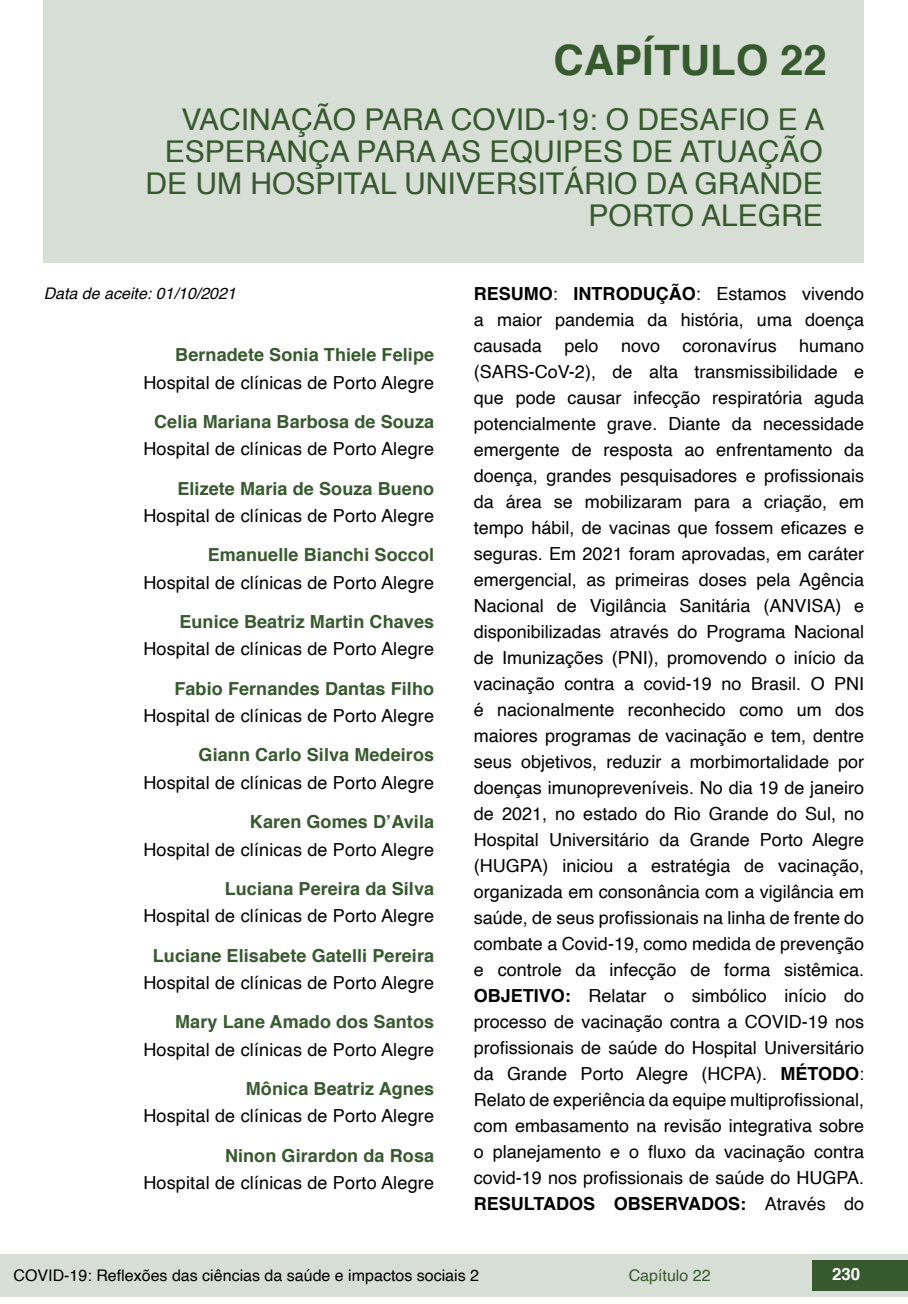
<style>
.page{position:relative;width:908px;height:1304px;background:#fff}
.page>*{position:absolute;margin:0;border:0;box-sizing:border-box;transform-origin:0 0}
.capítulos{font:700 42px "Helvetica";color:#36592e}
.nome_artigos{font:30px/32px "Helvetica";color:#36592e;text-align:right}
.Resumos_e_PC_TXT{font:18px/26px "Helvetica";color:#000;text-align:justify}
.info_autores{font:18px "Helvetica";letter-spacing:.01em;color:#000}
.nome_autores{font:700 18px "Helvetica";letter-spacing:.005em;color:#36592e}
.t1{font:700 16.8px "Helvetica";color:#fff}
.t2{font:16px "Helvetica";color:#000}
.t3{font:italic 16px "Helvetica";color:#000}
.t4{font:16px "Helvetica";color:#36592e}
.s1{font-weight:700}
</style>
<div class="page">
<div style="left:0;top:1254px;width:906px;height:43px;background:#d7ded5"></div>
<div style="left:812px;top:1261px;width:95px;height:30px;background:#36592e"></div>
<div style="left:44px;top:0;width:819px;height:263px;background:#d7ded5"></div>
<p class="capítulos" style="left:553px;top:26px;width:275px">CAPÍTULO 22</p>
<p class="nome_artigos" style="left:145px;top:104px;width:680px">VACINAÇÃO PARA COVID-19: O DESAFIO E A<br>ESPERANÇA PARA AS EQUIPES DE ATUAÇÃO<br>DE UM HOSPITAL UNIVERSITÁRIO DA GRANDE<br>PORTO ALEGRE</p>
<p class="t3" style="left:44px;top:280px;width:194px">Data de aceite: 01/10/2021</p>
<p class="nome_autores" style="left:175px;top:341px;width:260px">Bernadete Sonia Thiele Felipe</p>
<p class="info_autores" style="left:143px;top:369px;width:292px">Hospital de clínicas de Porto Alegre</p>
<p class="nome_autores" style="left:154px;top:407px;width:281px">Celia Mariana Barbosa de Souza</p>
<p class="info_autores" style="left:143px;top:435px;width:292px">Hospital de clínicas de Porto Alegre</p>
<p class="nome_autores" style="left:177px;top:474px;width:258px">Elizete Maria de Souza Bueno</p>
<p class="info_autores" style="left:143px;top:502px;width:292px">Hospital de clínicas de Porto Alegre</p>
<p class="nome_autores" style="left:208px;top:541px;width:228px">Emanuelle Bianchi Soccol</p>
<p class="info_autores" style="left:143px;top:569px;width:292px">Hospital de clínicas de Porto Alegre</p>
<p class="nome_autores" style="left:179px;top:607px;width:256px">Eunice Beatriz Martin Chaves</p>
<p class="info_autores" style="left:143px;top:635px;width:292px">Hospital de clínicas de Porto Alegre</p>
<p class="nome_autores" style="left:174px;top:674px;width:261px">Fabio Fernandes Dantas Filho</p>
<p class="info_autores" style="left:143px;top:702px;width:292px">Hospital de clínicas de Porto Alegre</p>
<p class="nome_autores" style="left:198px;top:741px;width:237px">Giann Carlo Silva Medeiros</p>
<p class="info_autores" style="left:143px;top:769px;width:292px">Hospital de clínicas de Porto Alegre</p>
<p class="nome_autores" style="left:250px;top:807px;width:186px">Karen Gomes D’Avila</p>
<p class="info_autores" style="left:143px;top:835px;width:292px">Hospital de clínicas de Porto Alegre</p>
<p class="nome_autores" style="left:225px;top:874px;width:211px">Luciana Pereira da Silva</p>
<p class="info_autores" style="left:143px;top:902px;width:292px">Hospital de clínicas de Porto Alegre</p>
<p class="nome_autores" style="left:153px;top:941px;width:283px">Luciane Elisabete Gatelli Pereira</p>
<p class="info_autores" style="left:143px;top:969px;width:292px">Hospital de clínicas de Porto Alegre</p>
<p class="nome_autores" style="left:175px;top:1007px;width:260px">Mary Lane Amado dos Santos</p>
<p class="info_autores" style="left:143px;top:1035px;width:292px">Hospital de clínicas de Porto Alegre</p>
<p class="nome_autores" style="left:246px;top:1074px;width:190px">Mônica Beatriz Agnes</p>
<p class="info_autores" style="left:143px;top:1102px;width:292px">Hospital de clínicas de Porto Alegre</p>
<p class="nome_autores" style="left:225px;top:1141px;width:210px">Ninon Girardon da Rosa</p>
<p class="info_autores" style="left:143px;top:1169px;width:292px">Hospital de clínicas de Porto Alegre</p>
<p class="Resumos_e_PC_TXT" style="left:473px;top:281px;width:392px"><span class="s1">RESUMO</span>: <span class="s1">INTRODUÇÃO</span>: Estamos vivendo a maior pandemia da história, uma doença causada pelo novo coronavírus humano (SARS-CoV-2), de alta transmissibilidade e que pode causar infecção respiratória aguda potencialmente grave. Diante da necessidade emergente de resposta ao enfrentamento da doença, grandes pesquisadores e profissionais da área se mobilizaram para a criação, em tempo hábil, de vacinas que fossem eficazes e seguras. Em 2021 foram aprovadas, em caráter emergencial, as primeiras doses pela Agência Nacional de Vigilância Sanitária (ANVISA) e disponibilizadas através do Programa Nacional de Imunizações (PNI), promovendo o início da vacinação contra a covid-19 no Brasil. O PNI é nacionalmente reconhecido como um dos maiores programas de vacinação e tem, dentre seus objetivos, reduzir a morbimortalidade por doenças imunopreveníveis. No dia 19 de janeiro de 2021, no estado do Rio Grande do Sul, no Hospital Universitário da Grande Porto Alegre (HUGPA) iniciou a estratégia de vacinação, organizada em consonância com a vigilância em saúde, de seus profissionais na linha de frente do combate a Covid-19, como medida de prevenção e controle da infecção de forma sistêmica.<br><span class="s1">OBJETIVO:</span> Relatar o simbólico início do processo de vacinação contra a COVID-19 nos profissionais de saúde do Hospital Universitário da Grande Porto Alegre (HCPA). <span class="s1">MÉTODO</span>:<br>Relato de experiência da equipe multiprofissional, com embasamento na revisão integrativa sobre o planejamento e o fluxo da vacinação contra covid-19 nos profissionais de saúde do HUGPA.<br><span class="s1">RESULTADOS OBSERVADOS:</span> Através do</p>
<p class="t2" style="left:14px;top:1263px;width:467px">COVID-19: Reflexões das ciências da saúde e impactos sociais 2</p>
<p class="t4" style="left:628px;top:1263px;width:83px">Capítulo 22</p>
<p class="t1" style="left:831px;top:1261px;width:30px">230</p>
</div>
